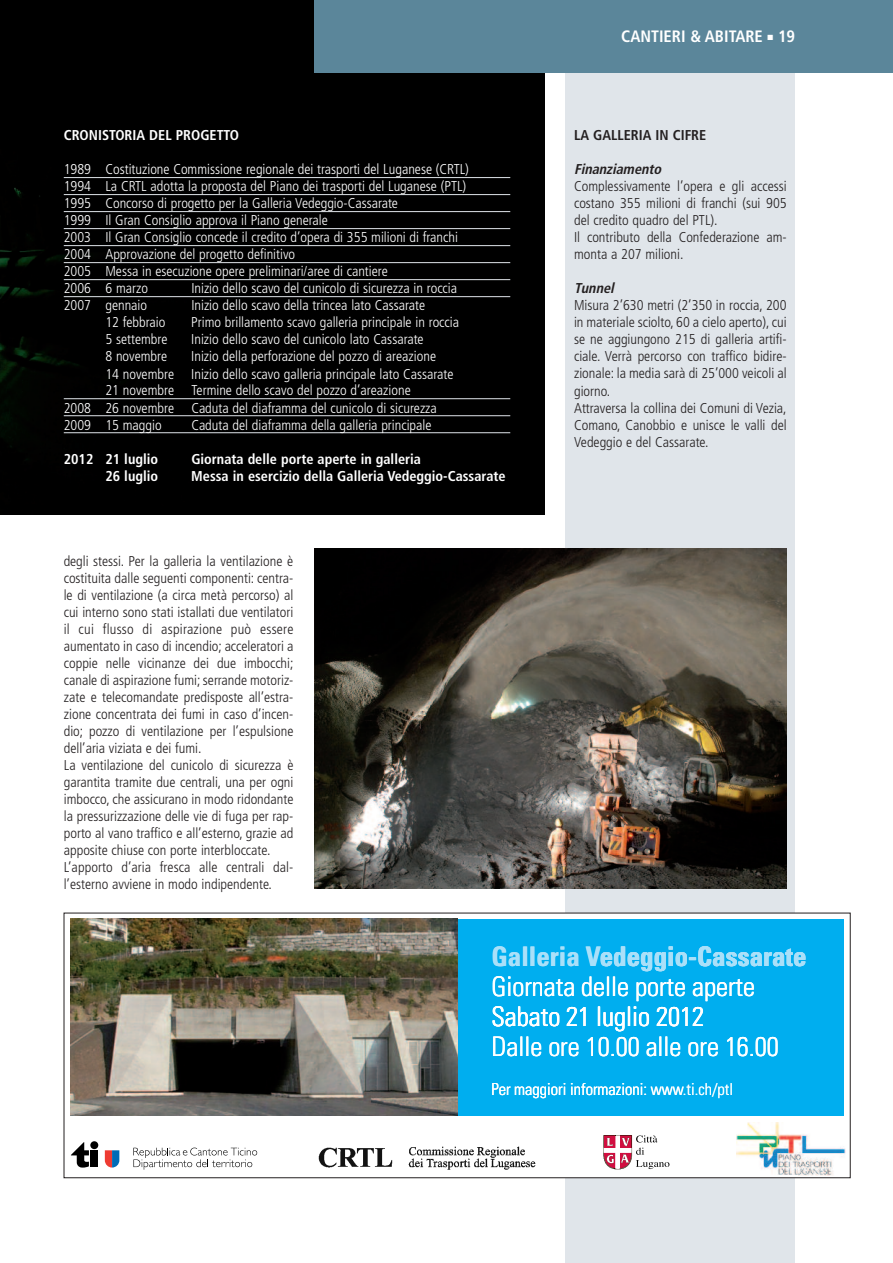
<style>
.page{position:relative;width:893px;height:1263px;background:#fff}
.page>*{position:absolute;margin:0;border:0;box-sizing:border-box;transform-origin:0 0}
.t1{font:300 condensed 27px "Univers";color:#fff}
.t2{font:700 condensed 27px "Univers";color:#aae0f9}
.t3{font:300 condensed 16.5px "Univers";color:#fff}
.t4{font:700 condensed 16.5px "Frutiger";color:#fff}
.t5{font:300 condensed 14.25px/17px "Frutiger";color:#231f20}
.t6{font:300 condensed 14.25px/17px "Frutiger";color:#fff}
.t7{font:700 condensed 14.25px "Frutiger";color:#fff}
.t8{font:italic 700 condensed 14.25px "Frutiger";color:#231f20}
.t9{font:700 condensed 14.25px "Frutiger";color:#231f20}
</style>
<div class="page">
<div style="left:566px;top:72px;width:229px;height:1191px;background:#e0e5ea"></div>
<div style="left:0;top:0;width:544px;height:515px;background:#000"></div>
<div style="left:315px;top:0;width:578px;height:72px;background:#5b869a"></div>
<div style="left:64px;top:913px;width:786px;height:265px;background:#fff"></div>
<div style="left:457px;top:919px;width:387px;height:196px;background:#00aeef"></div>
<img style="left:71px;top:919px;width:386px;height:196px">
<div style="left:91px;top:1150px;width:7px;height:17px;background:#000"></div>
<div style="left:90px;top:1141px;width:8px;height:8px;background:#000;border-radius:50%"></div>
<svg style="left:71px;top:1142px;width:24px;height:25px"></svg>
<svg style="left:105px;top:1150px;width:14px;height:17px"></svg>
<svg style="left:133px;top:1147px;width:124px;height:23px"></svg>
<svg style="left:319px;top:1148px;width:73px;height:19px"></svg>
<svg style="left:409px;top:1147px;width:126px;height:23px"></svg>
<img style="left:737px;top:1122px;width:108px;height:53px">
<svg style="left:603px;top:1135px;width:66px;height:35px"></svg>
<div style="left:64px;top:913px;width:786px;height:265px;border:1px solid #231f20"></div>
<hr style="left:64px;top:177px;width:446px;height:1px;background:#e0e5ea">
<hr style="left:64px;top:194px;width:446px;height:1px;background:#e0e5ea">
<hr style="left:64px;top:211px;width:446px;height:1px;background:#e0e5ea">
<hr style="left:64px;top:228px;width:446px;height:1px;background:#e0e5ea">
<hr style="left:64px;top:245px;width:446px;height:1px;background:#e0e5ea">
<hr style="left:64px;top:262px;width:446px;height:1px;background:#e0e5ea">
<hr style="left:64px;top:279px;width:446px;height:1px;background:#e0e5ea">
<hr style="left:64px;top:296px;width:446px;height:1px;background:#e0e5ea">
<hr style="left:64px;top:398px;width:446px;height:1px;background:#e0e5ea">
<hr style="left:64px;top:415px;width:446px;height:1px;background:#e0e5ea">
<hr style="left:64px;top:432px;width:446px;height:1px;background:#e0e5ea">
<img style="left:315px;top:548px;width:472px;height:341px">
<p class="t7" style="left:64px;top:130px;width:177px">CRONISTORIA DEL PROGETTO</p>
<p class="t6" style="left:64px;top:162px;width:407px">1989 Costituzione Commissione regionale dei trasporti del Luganese (CRTL)<br>1994 La CRTL adotta la proposta del Piano dei trasporti del Luganese (PTL)<br>1995 Concorso di progetto per la Galleria Vedeggio-Cassarate<br>1999 Il Gran Consiglio approva il Piano generale<br>2003 Il Gran Consiglio concede il credito d’opera di 355 milioni di franchi 2004 Approvazione del progetto definitivo<br>2005 Messa in esecuzione opere preliminari/aree di cantiere<br>2006 6 marzo</p>
<p class="t6" style="left:191px;top:281px;width:267px">Inizio dello scavo del cunicolo di sicurezza in roccia</p>
<p class="t6" style="left:64px;top:298px;width:85px">2007 gennaio</p>
<p class="t6" style="left:191px;top:298px;width:235px">Inizio dello scavo della trincea lato Cassarate</p>
<p class="t6" style="left:105px;top:315px;width:61px">12 febbraio</p>
<p class="t6" style="left:191px;top:315px;width:269px">Primo brillamento scavo galleria principale in roccia</p>
<p class="t6" style="left:105px;top:332px;width:64px">5 settembre</p>
<p class="t6" style="left:191px;top:332px;width:234px">Inizio dello scavo del cunicolo lato Cassarate</p>
<p class="t6" style="left:105px;top:349px;width:63px">8 novembre</p>
<p class="t6" style="left:191px;top:349px;width:246px">Inizio della perforazione del pozzo di areazione</p>
<p class="t6" style="left:105px;top:366px;width:350px">14 novembre Inizio dello scavo galleria principale lato Cassarate</p>
<p class="t6" style="left:105px;top:383px;width:307px">21 novembre Termine dello scavo del pozzo d’areazione</p>
<p class="t6" style="left:64px;top:400px;width:375px">2008 26 novembre Caduta del diaframma del cunicolo di sicurezza</p>
<p class="t6" style="left:64px;top:417px;width:99px">2009 15 maggio</p>
<p class="t6" style="left:191px;top:417px;width:242px">Caduta del diaframma della galleria principale</p>
<p class="t7" style="left:64px;top:453px;width:96px">2012 21 luglio</p>
<p class="t7" style="left:191px;top:453px;width:231px">Giornata delle porte aperte in galleria</p>
<p class="t7" style="left:105px;top:470px;width:54px">26 luglio</p>
<p class="t7" style="left:191px;top:470px;width:316px">Messa in esercizio della Galleria Vedeggio-Cassarate</p>
<p class="t5" style="left:64px;top:553px;width:231px">degli stessi. Per la galleria la ventilazione è costituita dalle seguenti componenti: centra&shy;le di ventilazione (a circa metà percorso) al cui interno sono stati istallati due ventilatori il cui flusso di aspirazione può essere aumentato in caso di incendio; acceleratori a coppie nelle vicinanze dei due imbocchi; canale di aspirazione fumi; serrande motoriz&shy;zate e telecomandate predisposte all’estra&shy;zione concentrata dei fumi in caso d’incen&shy;dio; pozzo di ventilazione per l’espulsione dell’aria viziata e dei fumi.<br>La ventilazione del cunicolo di sicurezza è garantita tramite due centrali, una per ogni imbocco, che assicurano in modo ridondante la pressurizzazione delle vie di fuga per rap&shy;porto al vano traffico e all’esterno, grazie ad apposite chiuse con porte interbloccate.<br>L’apporto d’aria fresca alle centrali dal&shy;l’esterno avviene in modo indipendente.</p>
<p class="t4" style="left:621px;top:30px;width:176px">CANTIERI &amp; ABITARE ■ 19</p>
<p class="t9" style="left:574px;top:130px;width:134px">LA GALLERIA IN CIFRE</p>
<p class="t8" style="left:574px;top:164px;width:92px">Finanziamento</p>
<p class="t5" style="left:574px;top:179px;width:214px">Complessivamente l’opera e gli accessi costano 355 milioni di franchi (sui 905 del credito quadro del PTL).<br>Il contributo della Confederazione am&shy;monta a 207 milioni.</p>
<p class="t8" style="left:574px;top:283px;width:44px">Tunnel</p>
<p class="t5" style="left:574px;top:298px;width:214px">Misura 2’630 metri (2’350 in roccia, 200 in materiale sciolto, 60 a cielo aperto), cui se ne aggiungono 215 di galleria artifi&shy;ciale. Verrà percorso con traffico bidire&shy;zionale: la media sarà di 25’000 veicoli al giorno.<br>Attraversa la collina dei Comuni di Vezia, Comano, Canobbio e unisce le valli del Vedeggio e del Cassarate.</p>
<h1 class="t2" style="left:491px;top:946px;width:317px">Galleria Vedeggio-Cassarate</h1>
<h1 class="t1" style="left:491px;top:976px;width:265px">Giornata delle porte aperte</h1>
<h1 class="t1" style="left:491px;top:1006px;width:214px">Sabato 21 luglio 2012</h1>
<h1 class="t1" style="left:491px;top:1036px;width:289px">Dalle ore 10.00 alle ore 16.00</h1>
<p class="t3" style="left:491px;top:1083px;width:243px">Per maggiori informazioni: www.ti.ch/ptl</p>
</div>
